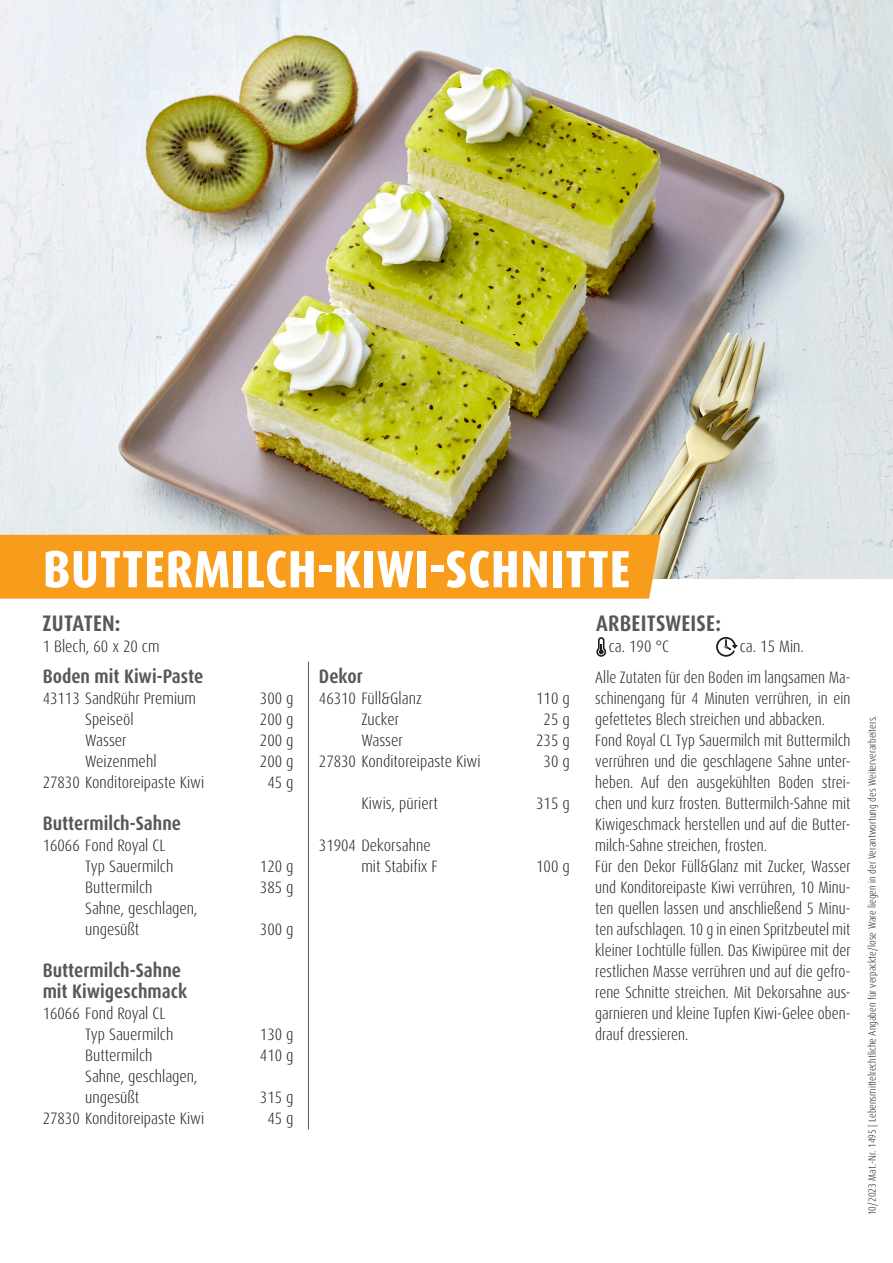
<style>
.page{position:relative;width:893px;height:1263px;background:#fff}
.page>*{position:absolute;margin:0;border:0;box-sizing:border-box;transform-origin:0 0}
.t1{font:800 condensed 52.5px "Dax Pro";letter-spacing:.01em;color:#fff}
.t2{font:700 condensed 22.5px "Dax Pro";letter-spacing:.01em;color:#57585a}
.t3{font:700 condensed 19.5px/21px "Dax Pro";color:#57585a}
.t4{font:300 condensed 16.5px/21px "Dax Pro";color:#231f20;scale:.95 1}
.t5{font:300 condensed 16.5px/21px "Dax Pro";color:#231f20}
.t6{font:300 condensed 10.5px "Dax Pro";color:#231f20}
</style>
<div class="page">
<img style="left:0;top:0;width:893px;height:579px">
<div style="left:0;top:535px;width:661px;height:64px;background:#f89c1c"></div>
<hr style="left:308px;top:662px;width:1px;height:467px;background:#57585a">
<svg style="left:716px;top:637px;width:21px;height:20px"></svg>
<svg style="left:596px;top:637px;width:10px;height:20px"></svg>
<h1 class="t1" style="left:43px;top:535px;width:589px">BUTTERMILCH-KIWI-SCHNITTE</h1>
<h2 class="t2" style="left:43px;top:608px;width:79px">ZUTATEN:</h2>
<p class="t5" style="left:43px;top:635px;width:118px">1 Blech, 60 x 20 cm</p>
<p class="t3" style="left:43px;top:666px;width:162px">Boden mit Kiwi-Paste</p>
<p class="t5" style="left:43px;top:688px;width:155px">43113 SandRühr Premium</p>
<p class="t5" style="left:260px;top:688px;width:35px">300 g</p>
<p class="t5" style="left:85px;top:709px;width:50px">Speiseöl</p>
<p class="t5" style="left:260px;top:709px;width:35px">200 g</p>
<p class="t5" style="left:85px;top:730px;width:43px">Wasser</p>
<p class="t5" style="left:260px;top:730px;width:35px">200 g</p>
<p class="t5" style="left:85px;top:751px;width:73px">Weizenmehl</p>
<p class="t5" style="left:260px;top:751px;width:35px">200 g</p>
<p class="t5" style="left:43px;top:772px;width:163px">27830 Konditoreipaste Kiwi</p>
<p class="t5" style="left:267px;top:772px;width:28px">45 g</p>
<p class="t3" style="left:43px;top:813px;width:140px">Buttermilch-Sahne</p>
<p class="t5" style="left:85px;top:835px;width:90px;text-indent:-43px">16066 Fond Royal CL<br>Typ Sauermilch</p>
<p class="t5" style="left:260px;top:856px;width:35px">120 g</p>
<p class="t5" style="left:85px;top:877px;width:69px">Buttermilch</p>
<p class="t5" style="left:260px;top:877px;width:35px">385 g</p>
<p class="t5" style="left:85px;top:898px;width:114px">Sahne, geschlagen, ungesüßt</p>
<p class="t5" style="left:260px;top:919px;width:35px">300 g</p>
<p class="t3" style="left:43px;top:960px;width:146px">Buttermilch-Sahne mit Kiwigeschmack</p>
<p class="t5" style="left:85px;top:1003px;width:90px;text-indent:-43px">16066 Fond Royal CL<br>Typ Sauermilch</p>
<p class="t5" style="left:260px;top:1024px;width:35px">130 g</p>
<p class="t5" style="left:85px;top:1045px;width:69px">Buttermilch</p>
<p class="t5" style="left:260px;top:1045px;width:35px">410 g</p>
<p class="t5" style="left:85px;top:1066px;width:114px">Sahne, geschlagen, ungesüßt</p>
<p class="t5" style="left:260px;top:1087px;width:35px">315 g</p>
<p class="t5" style="left:43px;top:1108px;width:163px">27830 Konditoreipaste Kiwi</p>
<p class="t5" style="left:267px;top:1108px;width:28px">45 g</p>
<p class="t3" style="left:319px;top:666px;width:45px">Dekor</p>
<p class="t5" style="left:319px;top:688px;width:104px">46310 Füll&amp;Glanz</p>
<p class="t5" style="left:536px;top:688px;width:35px">110 g</p>
<p class="t5" style="left:361px;top:709px;width:39px">Zucker</p>
<p class="t5" style="left:544px;top:709px;width:28px">25 g</p>
<p class="t5" style="left:361px;top:730px;width:43px">Wasser</p>
<p class="t5" style="left:536px;top:730px;width:35px">235 g</p>
<p class="t5" style="left:319px;top:751px;width:163px">27830 Konditoreipaste Kiwi</p>
<p class="t5" style="left:544px;top:751px;width:28px">30 g</p>
<p class="t5" style="left:361px;top:793px;width:78px">Kiwis, püriert</p>
<p class="t5" style="left:536px;top:793px;width:35px">315 g</p>
<p class="t5" style="left:361px;top:835px;width:78px;text-indent:-43px">31904 Dekorsahne mit Stabifix F</p>
<p class="t5" style="left:536px;top:856px;width:35px">100 g</p>
<h2 class="t2" style="left:596px;top:608px;width:127px">ARBEITSWEISE:</h2>
<p class="t4" style="left:595px;top:667px;width:270px">Alle Zutaten für den Boden im langsamen Ma&shy;schinengang für 4 Minuten verrühren, in ein gefettetes Blech streichen und abbacken.<br>Fond Royal CL Typ Sauermilch mit Buttermilch verrühren und die geschlagene Sahne unter&shy;heben. Auf den ausgekühlten Boden strei&shy;chen und kurz frosten. Buttermilch-Sahne mit Kiwigeschmack herstellen und auf die Butter&shy;milch-Sahne streichen, frosten.<br>Für den Dekor Füll&amp;Glanz mit Zucker, Wasser und Konditoreipaste Kiwi verrühren, 10 Minu&shy;ten quellen lassen und anschließend 5 Minu&shy;ten aufschlagen. 10 g in einen Spritzbeutel mit kleiner Lochtülle füllen. Das Kiwipüree mit der restlichen Masse verrühren und auf die gefro&shy;rene Schnitte streichen. Mit Dekorsahne aus&shy;garnieren und kleine Tupfen Kiwi-Gelee oben&shy;drauf dressieren.</p>
<p class="t5" style="left:609px;top:635px;width:62px">ca. 190 °C</p>
<p class="t5" style="left:740px;top:635px;width:65px">ca. 15 Min.</p>
<p class="t6" style="left:865px;top:1215px;width:501px;rotate:-90deg">10/2023 Mat.-Nr. 1495 | Lebensmittelrechtliche Angaben für verpackte/lose Ware liegen in der Verantwortung des Weiterverarbeiters.</p>
</div>
